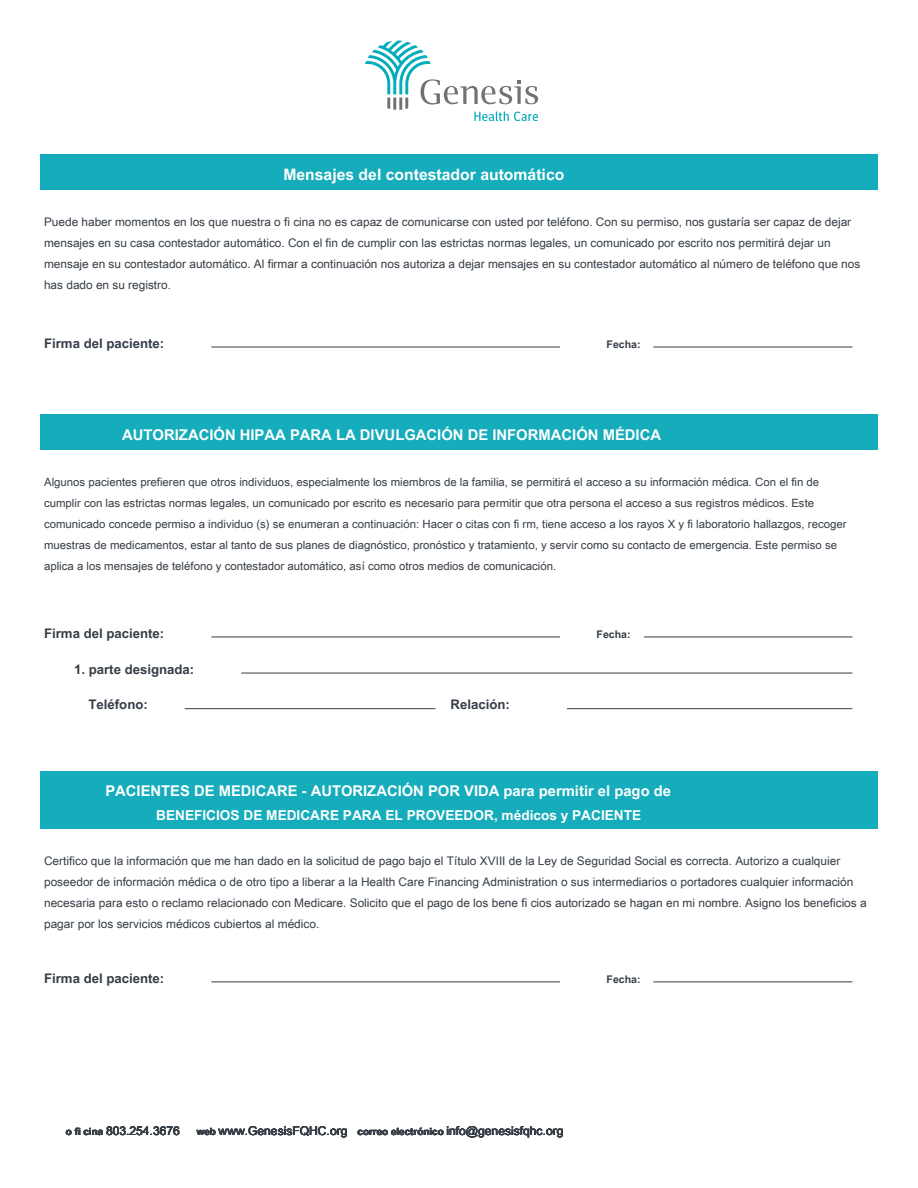
<style>
.page{position:relative;width:918px;height:1188px;background:#fff}
.page>*{position:absolute;margin:0;border:0;box-sizing:border-box;transform-origin:0 0}
.t1{font:700 15.75px "Arial Unicode MS";color:#fff}
.t2{font:700 14.85px "Arial Unicode MS";color:#fff}
.t3{font:700 14.7px "Arial Unicode MS";color:#fff}
.t4{font:700 13.65px "Arial Unicode MS";color:#fff}
.t5{font:700 13.2px "Arial Unicode MS";color:#353d46}
.t6{font:12.15px "Arial Unicode MS";color:#353d46}
.t7{font:11.85px/21px "Arial Unicode MS";color:#353d46}
.t8{font:11.4px/21px "Arial Unicode MS";color:#353d46}
.t9{font:700 10.5px "Arial Unicode MS";color:#353d46}
.t10{font:700 9.9px "Arial Unicode MS";color:#353d46}
.s1{font-weight:700;font-size:9.9px}
</style>
<div class="page">
<div style="left:41px;top:155px;width:837px;height:35px;background:#15acbb"></div>
<hr style="left:211px;top:347px;width:349px;height:1px;background:#323e48">
<hr style="left:653px;top:347px;width:199px;height:1px;background:#323e48">
<svg style="left:365px;top:40px;width:173px;height:81px"></svg>
<div style="left:41px;top:772px;width:837px;height:57px;background:#15acbb"></div>
<hr style="left:211px;top:982px;width:349px;height:1px;background:#323e48">
<hr style="left:653px;top:982px;width:199px;height:1px;background:#323e48">
<div style="left:41px;top:415px;width:837px;height:35px;background:#15acbb"></div>
<hr style="left:211px;top:637px;width:349px;height:1px;background:#323e48">
<hr style="left:644px;top:637px;width:208px;height:1px;background:#323e48">
<hr style="left:185px;top:708px;width:251px;height:1px;background:#323e48">
<hr style="left:567px;top:708px;width:285px;height:1px;background:#323e48">
<hr style="left:241px;top:673px;width:611px;height:1px;background:#323e48">
<h1 class="t1" style="left:283px;top:163px;width:283px">Mensajes del contestador automático</h1>
<p class="t7" style="left:44px;top:211px;width:818px">Puede haber momentos en los que nuestra o fi cina no es capaz de comunicarse con usted por teléfono. Con su permiso, nos gustaría ser capaz de dejar mensajes en su casa contestador automático. Con el fin de cumplir con las estrictas normas legales, un comunicado por escrito nos permitirá dejar un mensaje en su contestador automático. Al firmar a continuación nos autoriza a dejar mensajes en su contestador automático al número de teléfono que nos has dado en su registro.</p>
<p class="t5" style="left:44px;top:334px;width:122px">Firma del paciente:</p>
<p class="t9" style="left:607px;top:336px;width:36px">Fecha:</p>
<p class="t2" style="left:122px;top:424px;width:540px">AUTORIZACIÓN HIPAA PARA LA DIVULGACIÓN DE INFORMACIÓN MÉDICA</p>
<p class="t8" style="left:44px;top:471px;width:804px">Algunos pacientes prefieren que otros individuos, especialmente los miembros de la familia, se permitirá el acceso a su información médica. Con el fin de cumplir con las estrictas normas legales, un comunicado por escrito es necesario para permitir que otra persona el acceso a sus registros médicos. Este comunicado concede permiso a individuo (s) se enumeran a continuación: Hacer o citas con fi rm, tiene acceso a los rayos X y fi laboratorio hallazgos, recoger muestras de medicamentos, estar al tanto de sus planes de diagnóstico, pronóstico y tratamiento, y servir como su contacto de emergencia. Este permiso se aplica a los mensajes de teléfono y contestador automático, así como otros medios de comunicación.</p>
<p class="t5" style="left:44px;top:624px;width:122px">Firma del paciente:</p>
<p class="t5" style="left:74px;top:660px;width:122px">1. parte designada:</p>
<p class="t5" style="left:89px;top:695px;width:61px">Teléfono:</p>
<p class="t5" style="left:451px;top:695px;width:61px">Relación:</p>
<p class="t9" style="left:597px;top:626px;width:36px">Fecha:</p>
<p class="t3" style="left:105px;top:780px;width:567px">PACIENTES DE MEDICARE - AUTORIZACIÓN POR VIDA para permitir el pago de</p>
<p class="t4" style="left:156px;top:805px;width:487px">BENEFICIOS DE MEDICARE PARA EL PROVEEDOR, médicos y PACIENTE</p>
<p class="t7" style="left:44px;top:850px;width:824px">Certifico que la información que me han dado en la solicitud de pago bajo el Título XVIII de la Ley de Seguridad Social es correcta. Autorizo a cualquier poseedor de información médica o de otro tipo a liberar a la Health Care Financing Administration o sus intermediarios o portadores cualquier información necesaria para esto o reclamo relacionado con Medicare. Solicito que el pago de los bene fi cios autorizado se hagan en mi nombre. Asigno los beneficios a pagar por los servicios médicos cubiertos al médico.</p>
<p class="t5" style="left:44px;top:969px;width:122px">Firma del paciente:</p>
<p class="t9" style="left:607px;top:971px;width:36px">Fecha:</p>
<p class="t10" style="left:66px;top:1124px;width:39px">o fi cina</p>
<p class="t6" style="left:106px;top:1122px;width:75px">803.254.3676</p>
<p class="t10" style="left:197px;top:1124px;width:21px">web</p>
<p class="t6" style="left:219px;top:1122px;width:130px">www.GenesisFQHC.org</p>
<p class="t6" style="left:358px;top:1122px;width:207px"><span class="s1">correo electrónico</span> info@genesisfqhc.org</p>
</div>
